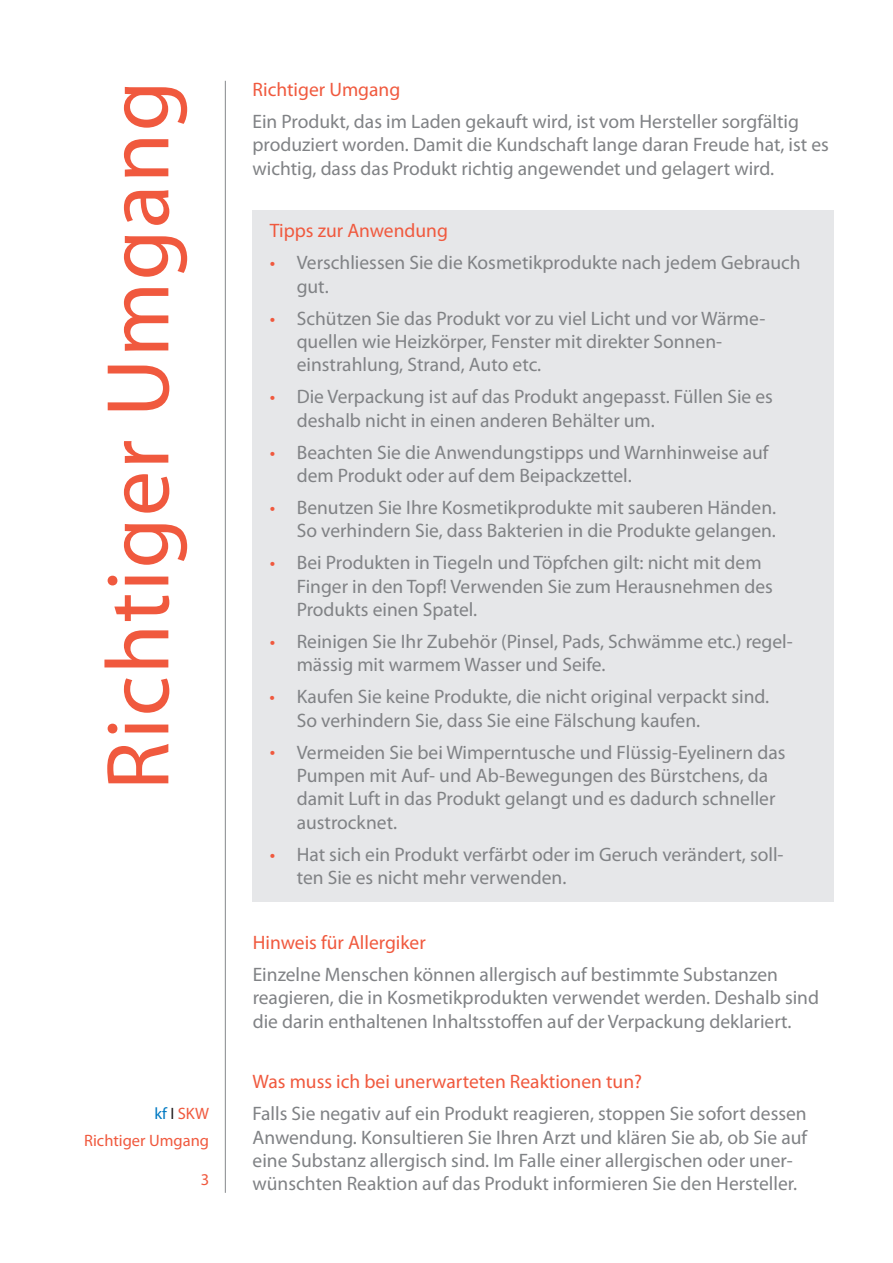
<style>
.page{position:relative;width:893px;height:1263px;background:#fff}
.page>*{position:absolute;margin:0;border:0;box-sizing:border-box;transform-origin:0 0}
.Senkrechter_Titel{font:90px "Myriad Pro";letter-spacing:.02em;color:#f0593e}
.Fliesstext{font:19.5px/23.4px "Myriad Pro";color:#808285}
.Untertitel_orange{font:19.5px "Myriad Pro";color:#f0593e}
.senkrecht_orange{font:16.5px "Myriad Pro";color:#f0593e}
.s1{color:#0079c2}
.s2{color:#231f20}
.s3{color:#f0593e}
</style>
<div class="page">
<hr style="left:225px;top:81px;width:1px;height:1112px;background:#939598">
<div style="left:252px;top:210px;width:582px;height:691px;background:#e6e7e9"></div>
<p class="Senkrechter_Titel" style="left:83px;top:790px;width:711px;rotate:-90deg">Richtiger Umgang</p>
<p class="senkrecht_orange" style="left:154px;top:1103px;width:56px"><span class="s1">kf</span> <span class="s2">I</span> SKW</p>
<p class="senkrecht_orange" style="left:84px;top:1130px;width:127px">Richtiger Umgang</p>
<p class="senkrecht_orange" style="left:201px;top:1170px;width:10px">3</p>
<p class="Untertitel_orange" style="left:252px;top:77px;width:149px">Richtiger Umgang</p>
<p class="Fliesstext" style="left:252px;top:109px;width:578px">Ein Produkt, das im Laden gekauft wird, ist vom Hersteller sorgfältig produziert worden. Damit die Kundschaft lange daran Freude hat, ist es wichtig, dass das Produkt richtig angewendet und gelagert wird.</p>
<p class="Untertitel_orange" style="left:270px;top:219px;width:180px">Tipps zur Anwendung</p>
<p class="Fliesstext" style="left:297px;top:251px;width:506px;text-indent:-27px"><span class="s3">•</span> Verschliessen Sie die Kosmetikprodukte nach jedem Gebrauch gut.</p>
<p class="Fliesstext" style="left:297px;top:306px;width:470px;text-indent:-27px"><span class="s3">•</span> Schützen Sie das Produkt vor zu viel Licht und vor Wärme&shy;quellen wie Heizkörper, Fenster mit direkter Sonnen&shy;einstrahlung, Strand, Auto etc.</p>
<p class="Fliesstext" style="left:297px;top:385px;width:478px;text-indent:-27px"><span class="s3">•</span> Die Verpackung ist auf das Produkt angepasst. Füllen Sie es deshalb nicht in einen anderen Behälter um.</p>
<p class="Fliesstext" style="left:297px;top:440px;width:473px;text-indent:-27px"><span class="s3">•</span> Beachten Sie die Anwendungstipps und Warnhinweise auf dem Produkt oder auf dem Beipackzettel.</p>
<p class="Fliesstext" style="left:270px;top:495px;width:508px;text-align:right"><span class="s3">•</span> Benutzen Sie Ihre Kosmetikprodukte mit sauberen Händen.<br>So verhindern Sie, dass Bakterien in die Produkte gelangen.</p>
<p class="Fliesstext" style="left:297px;top:551px;width:478px;text-indent:-27px"><span class="s3">•</span> Bei Produkten in Tiegeln und Töpfchen gilt: nicht mit dem<br>Finger in den Topf! Verwenden Sie zum Herausnehmen des<br>Produkts einen Spatel.</p>
<p class="Fliesstext" style="left:297px;top:629px;width:498px;text-indent:-27px"><span class="s3">•</span> Reinigen Sie Ihr Zubehör (Pinsel, Pads, Schwämme etc.) regel&shy;mässig mit warmem Wasser und Seife.</p>
<p class="Fliesstext" style="left:297px;top:685px;width:474px;text-indent:-27px"><span class="s3">•</span> Kaufen Sie keine Produkte, die nicht original verpackt sind.<br>So verhindern Sie, dass Sie eine Fälschung kaufen.</p>
<p class="Fliesstext" style="left:297px;top:740px;width:490px;text-indent:-27px"><span class="s3">•</span> Vermeiden Sie bei Wimperntusche und Flüssig-Eyelinern das Pumpen mit Auf- und Ab-Bewegungen des Bürstchens, da damit Luft in das Produkt gelangt und es dadurch schneller austrocknet.</p>
<p class="Fliesstext" style="left:297px;top:842px;width:488px;text-indent:-27px"><span class="s3">•</span> Hat sich ein Produkt verfärbt oder im Geruch verändert, soll&shy;ten Sie es nicht mehr verwenden.</p>
<p class="Untertitel_orange" style="left:253px;top:930px;width:175px">Hinweis für Allergiker</p>
<p class="Fliesstext" style="left:253px;top:962px;width:568px">Einzelne Menschen können allergisch auf bestimmte Substanzen reagieren, die in Kosmetikprodukten verwendet werden. Deshalb sind die darin enthaltenen Inhaltsstoffen auf der Verpackung deklariert.</p>
<p class="Untertitel_orange" style="left:253px;top:1070px;width:391px">Was muss ich bei unerwarteten Reaktionen tun?</p>
<p class="Fliesstext" style="left:253px;top:1101px;width:556px">Falls Sie negativ auf ein Produkt reagieren, stoppen Sie sofort dessen Anwendung. Konsultieren Sie Ihren Arzt und klären Sie ab, ob Sie auf eine Substanz allergisch sind. Im Falle einer allergischen oder uner&shy;wünschten Reaktion auf das Produkt informieren Sie den Hersteller.</p>
</div>
